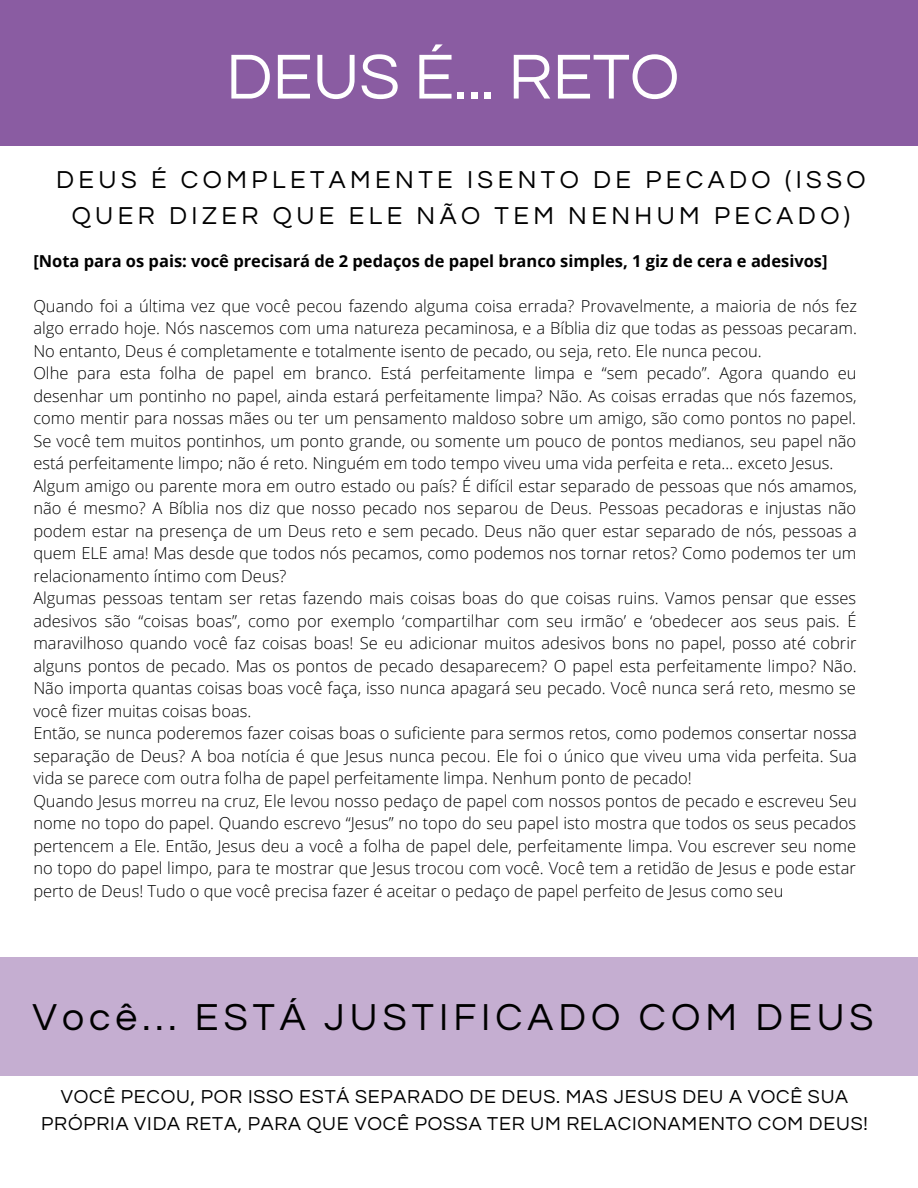
<style>
.page{position:relative;width:918px;height:1188px;background:#fff}
.page>*{position:absolute;margin:0;border:0;box-sizing:border-box;transform-origin:0 0}
.t1{font:66px "Questrial";color:#fff}
.t2{font:39.15px "Questrial";letter-spacing:.13em;color:#000}
.t3{font:25.5px/36px "Questrial";letter-spacing:.175em;color:#000;text-align:center}
.t4{font:19.5px/27px "Questrial";letter-spacing:.04em;color:#000;text-align:center}
.t5{font:300 16.5px/22.5px "Open Sans";color:#000;text-align:justify}
.t6{font:700 16.5px "Open Sans";color:#000}
</style>
<div class="page">
<div style="left:0;top:0;width:918px;height:146px;background:#8a5ca2"></div>
<div style="left:0;top:958px;width:918px;height:118px;background:#c5aed1"></div>
<p class="t1" style="left:226px;top:44px;width:455px">DEUS É... RETO</p>
<p class="t3" style="left:56px;top:162px;width:811px">DEUS É COMPLETAMENTE ISENTO DE PECADO (ISSO<br>QUER DIZER QUE ELE NÃO TEM NENHUM PECADO)</p>
<p class="t6" style="left:33px;top:249px;width:796px">[Nota para os pais: você precisará de 2 pedaços de papel branco simples, 1 giz de cera e adesivos]</p>
<p class="t5" style="left:33px;top:294px;width:825px">Quando foi a última vez que você pecou fazendo alguma coisa errada? Provavelmente, a maioria de nós fez algo errado hoje. Nós nascemos com uma natureza pecaminosa, e a Bíblia diz que todas as pessoas pecaram.<br>No entanto, Deus é completamente e totalmente isento de pecado, ou seja, reto. Ele nunca pecou.</p>
<p class="t5" style="left:33px;top:362px;width:825px">Olhe para esta folha de papel em branco. Está perfeitamente limpa e “sem pecado”. Agora quando eu desenhar um pontinho no papel, ainda estará perfeitamente limpa? Não. As coisas erradas que nós fazemos, como mentir para nossas mães ou ter um pensamento maldoso sobre um amigo, são como pontos no papel.<br>Se você tem muitos pontinhos, um ponto grande, ou somente um pouco de pontos medianos, seu papel não está perfeitamente limpo; não é reto. Ninguém em todo tempo viveu uma vida perfeita e reta… exceto Jesus.</p>
<p class="t5" style="left:33px;top:474px;width:825px">Algum amigo ou parente mora em outro estado ou país? É difícil estar separado de pessoas que nós amamos, não é mesmo? A Bíblia nos diz que nosso pecado nos separou de Deus. Pessoas pecadoras e injustas não podem estar na presença de um Deus reto e sem pecado. Deus não quer estar separado de nós, pessoas a quem ELE ama! Mas desde que todos nós pecamos, como podemos nos tornar retos? Como podemos ter um relacionamento íntimo com Deus?</p>
<p class="t5" style="left:33px;top:587px;width:825px">Algumas pessoas tentam ser retas fazendo mais coisas boas do que coisas ruins. Vamos pensar que esses adesivos são “coisas boas”, como por exemplo ‘compartilhar com seu irmão’ e ‘obedecer aos seus pais. É maravilhoso quando você faz coisas boas! Se eu adicionar muitos adesivos bons no papel, posso até cobrir alguns pontos de pecado. Mas os pontos de pecado desaparecem? O papel esta perfeitamente limpo? Não.<br>Não importa quantas coisas boas você faça, isso nunca apagará seu pecado. Você nunca será reto, mesmo se você fizer muitas coisas boas.</p>
<p class="t5" style="left:33px;top:722px;width:825px">Então, se nunca poderemos fazer coisas boas o suficiente para sermos retos, como podemos consertar nossa separação de Deus? A boa notícia é que Jesus nunca pecou. Ele foi o único que viveu uma vida perfeita. Sua vida se parece com outra folha de papel perfeitamente limpa. Nenhum ponto de pecado!</p>
<p class="t5" style="left:33px;top:789px;width:825px">Quando Jesus morreu na cruz, Ele levou nosso pedaço de papel com nossos pontos de pecado e escreveu Seu nome no topo do papel. Quando escrevo “Jesus” no topo do seu papel isto mostra que todos os seus pecados pertencem a Ele. Então, Jesus deu a você a folha de papel dele, perfeitamente limpa. Vou escrever seu nome no topo do papel limpo, para te mostrar que Jesus trocou com você. Você tem a retidão de Jesus e pode estar perto de Deus! Tudo o que você precisa fazer é aceitar o pedaço de papel perfeito de Jesus como seu</p>
<p class="t2" style="left:32px;top:998px;width:843px">Você... ESTÁ JUSTIFICADO COM DEUS</p>
<p class="t4" style="left:41px;top:1084px;width:828px">VOCÊ PECOU, POR ISSO ESTÁ SEPARADO DE DEUS. MAS JESUS DEU A VOCÊ SUA<br>PRÓPRIA VIDA RETA, PARA QUE VOCÊ POSSA TER UM RELACIONAMENTO COM DEUS!</p>
</div>
